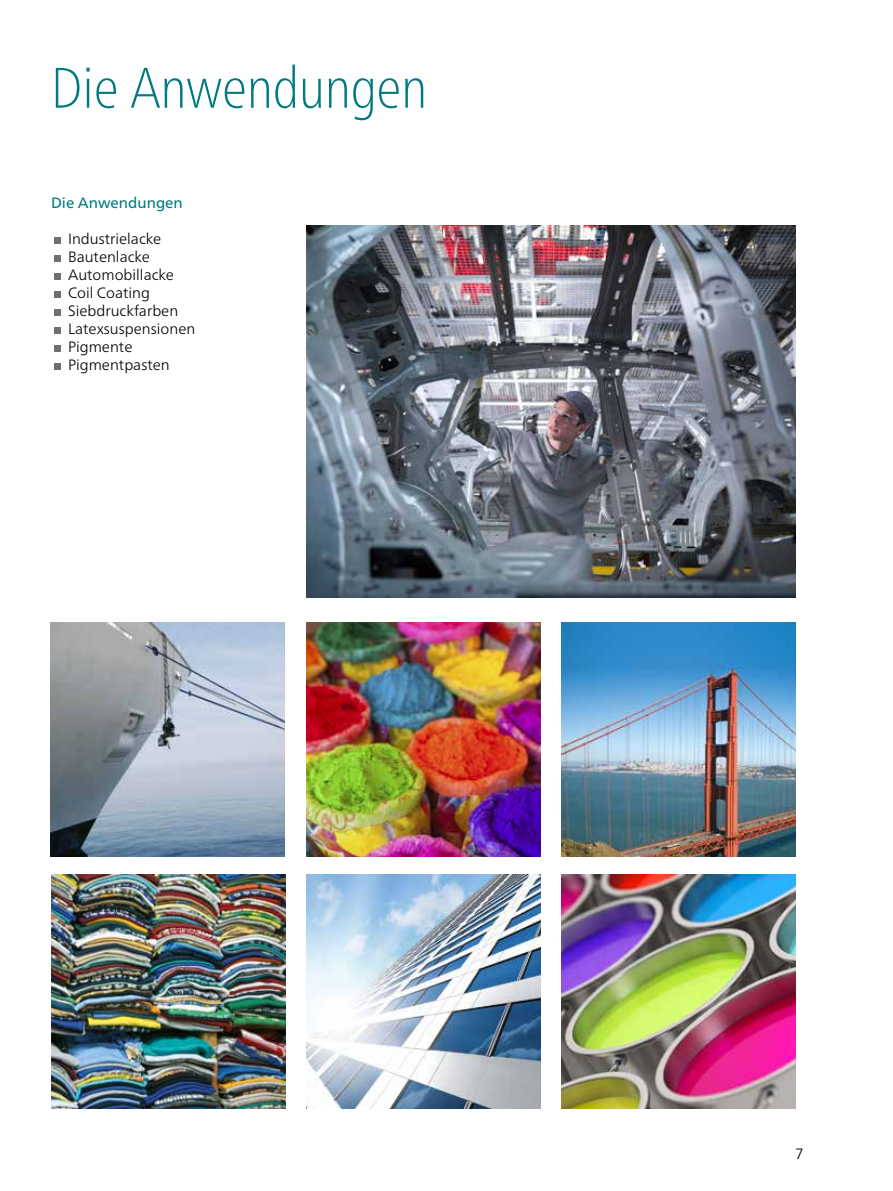
<style>
.page{position:relative;width:893px;height:1191px;background:#fff}
.page>*{position:absolute;margin:0;border:0;box-sizing:border-box;transform-origin:0 0}
.t1{font:100 condensed 57px "Frutiger Neue LTW1 G";color:#007a80}
.t2{font:54px "Frutiger Neue LTW1 G";color:#706f6f}
.t3{font:300 15px "Frutiger Neue LTW1 G";color:#000}
.t4{font:15px "Frutiger Neue LTW1 G";color:#007a80}
</style>
<div class="page">
<img style="left:306px;top:874px;width:234px;height:234px">
<img style="left:561px;top:874px;width:234px;height:234px">
<img style="left:561px;top:622px;width:234px;height:234px">
<img style="left:51px;top:874px;width:234px;height:234px">
<img style="left:306px;top:622px;width:234px;height:234px">
<img style="left:51px;top:622px;width:234px;height:234px">
<img style="left:306px;top:226px;width:489px;height:371px">
<h1 class="t1" style="left:51px;top:46px;width:377px">Die Anwendungen</h1>
<p class="t4" style="left:51px;top:194px;width:133px">Die Anwendungen</p>
<h2 class="t2" style="left:51px;top:204px;width:14px">∙</h2>
<p class="t3" style="left:68px;top:229px;width:95px">Industrielacke</p>
<h2 class="t2" style="left:51px;top:222px;width:14px">∙</h2>
<p class="t3" style="left:68px;top:247px;width:83px">Bautenlacke</p>
<h2 class="t2" style="left:51px;top:240px;width:14px">∙</h2>
<p class="t3" style="left:68px;top:265px;width:107px">Automobillacke</p>
<h2 class="t2" style="left:51px;top:258px;width:14px">∙</h2>
<p class="t3" style="left:68px;top:283px;width:83px">Coil Coating</p>
<h2 class="t2" style="left:51px;top:276px;width:14px">∙</h2>
<p class="t3" style="left:68px;top:301px;width:112px">Siebdruckfarben</p>
<h2 class="t2" style="left:51px;top:294px;width:14px">∙</h2>
<p class="t3" style="left:68px;top:319px;width:129px">Latexsuspensionen</p>
<h2 class="t2" style="left:51px;top:312px;width:14px">∙</h2>
<p class="t3" style="left:68px;top:337px;width:66px">Pigmente</p>
<h2 class="t2" style="left:51px;top:330px;width:14px">∙</h2>
<p class="t3" style="left:68px;top:355px;width:103px">Pigmentpasten</p>
<p class="t3" style="left:795px;top:1144px;width:10px">7</p>
</div>
